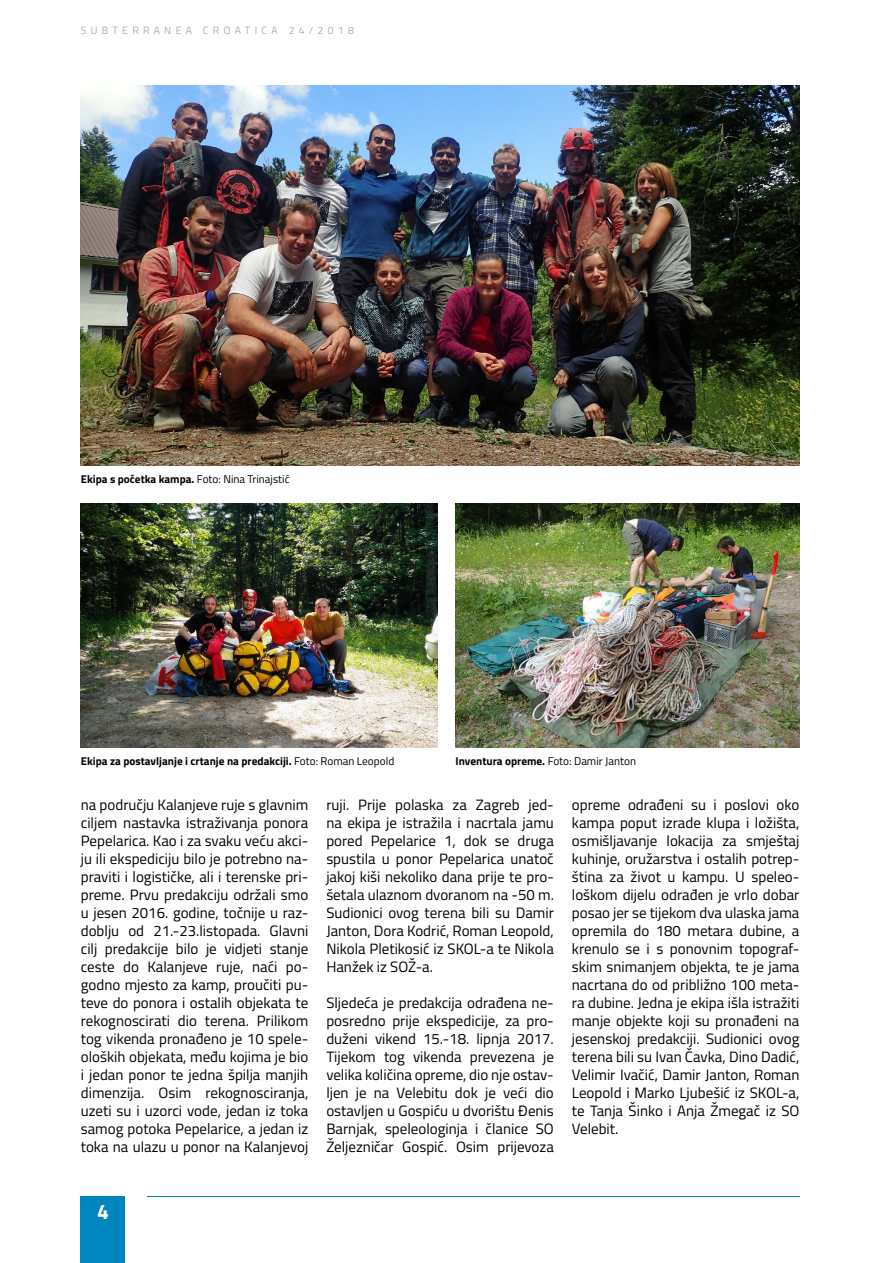
<style>
.page{position:relative;width:893px;height:1263px;background:#fff}
.page>*{position:absolute;margin:0;border:0;box-sizing:border-box;transform-origin:0 0}
.t1{font:700 21px "Titillium";color:#fff}
.t2{font:15px/18px "Titillium";color:#000;text-align:justify}
.t3{font:700 11.25px "Titillium";color:#000}
.t4{font:300 10.5px "Titillium";letter-spacing:.41em;color:#9d9d9c}
.s1{font-weight:400}
</style>
<div class="page">
<hr style="left:147px;top:1196px;width:652px;height:1px;background:#0086be">
<div style="left:81px;top:1196px;width:44px;height:67px;background:#0086be"></div>
<img style="left:81px;top:85px;width:718px;height:381px">
<img style="left:81px;top:504px;width:356px;height:244px">
<img style="left:455px;top:504px;width:344px;height:244px">
<p class="t4" style="left:81px;top:23px;width:275px">SUBTERRANEA CROATICA 24/2018</p>
<p class="t3" style="left:81px;top:470px;width:210px">Ekipa s početka kampa. <span class="s1">Foto: Nina Trinajstić</span></p>
<p class="t3" style="left:81px;top:752px;width:315px">Ekipa za postavljanje i crtanje na predakciji. <span class="s1">Foto: Roman Leopold</span></p>
<p class="t3" style="left:455px;top:752px;width:182px">Inventura opreme. <span class="s1">Foto: Damir Janton</span></p>
<p class="t2" style="left:81px;top:795px;width:229px">na području Kalanjeve ruje s glavnim ciljem nastavka istraživanja ponora Pepelarica. Kao i za svaku veću akci&shy;ju ili ekspediciju bilo je potrebno na&shy;praviti i logističke, ali i terenske pri&shy;preme. Prvu predakciju održali smo u jesen 2016. godine, točnije u raz&shy;doblju od 21.-23.listopada. Glavni cilj predakcije bilo je vidjeti stanje ceste do Kalanjeve ruje, naći po&shy;godno mjesto za kamp, proučiti pu&shy;teve do ponora i ostalih objekata te rekognoscirati dio terena. Prilikom tog vikenda pronađeno je 10 spele&shy;oloških objekata, među kojima je bio i jedan ponor te jedna špilja manjih dimenzija. Osim rekognosciranja, uzeti su i uzorci vode, jedan iz toka samog potoka Pepelarice, a jedan iz toka na ulazu u ponor na Kalanjevoj</p>
<p class="t2" style="left:326px;top:795px;width:229px">ruji. Prije polaska za Zagreb jed&shy;na ekipa je istražila i nacrtala jamu pored Pepelarice 1, dok se druga spustila u ponor Pepelarica unatoč jakoj kiši nekoliko dana prije te pro&shy;šetala ulaznom dvoranom na -50 m.<br>Sudionici ovog terena bili su Damir Janton, Dora Kodrić, Roman Leopold, Nikola Pletikosić iz SKOL-a te Nikola Hanžek iz SOŽ-a.</p>
<p class="t2" style="left:326px;top:993px;width:229px">Sljedeća je predakcija odrađena ne&shy;posredno prije ekspedicije, za pro&shy;duženi vikend 15.-18. lipnja 2017.<br>Tijekom tog vikenda prevezena je velika količina opreme, dio nje ostav&shy;ljen je na Velebitu dok je veći dio ostavljen u Gospiću u dvorištu Đenis Barnjak, speleologinja i članice SO Željezničar Gospić. Osim prijevoza</p>
<p class="t2" style="left:572px;top:795px;width:229px">opreme odrađeni su i poslovi oko kampa poput izrade klupa i ložišta, osmišljavanje lokacija za smještaj kuhinje, oružarstva i ostalih potrep&shy;ština za život u kampu. U speleo&shy;loškom dijelu odrađen je vrlo dobar posao jer se tijekom dva ulaska jama opremila do 180 metara dubine, a krenulo se i s ponovnim topograf&shy;skim snimanjem objekta, te je jama nacrtana do od približno 100 meta&shy;ra dubine. Jedna je ekipa išla istražiti manje objekte koji su pronađeni na jesenskoj predakciji. Sudionici ovog terena bili su Ivan Čavka, Dino Dadić, Velimir Ivačić, Damir Janton, Roman Leopold i Marko Ljubešić iz SKOL-a, te Tanja Šinko i Anja Žmegač iz SO Velebit.</p>
<h1 class="t1" style="left:97px;top:1195px;width:13px">4</h1>
</div>
